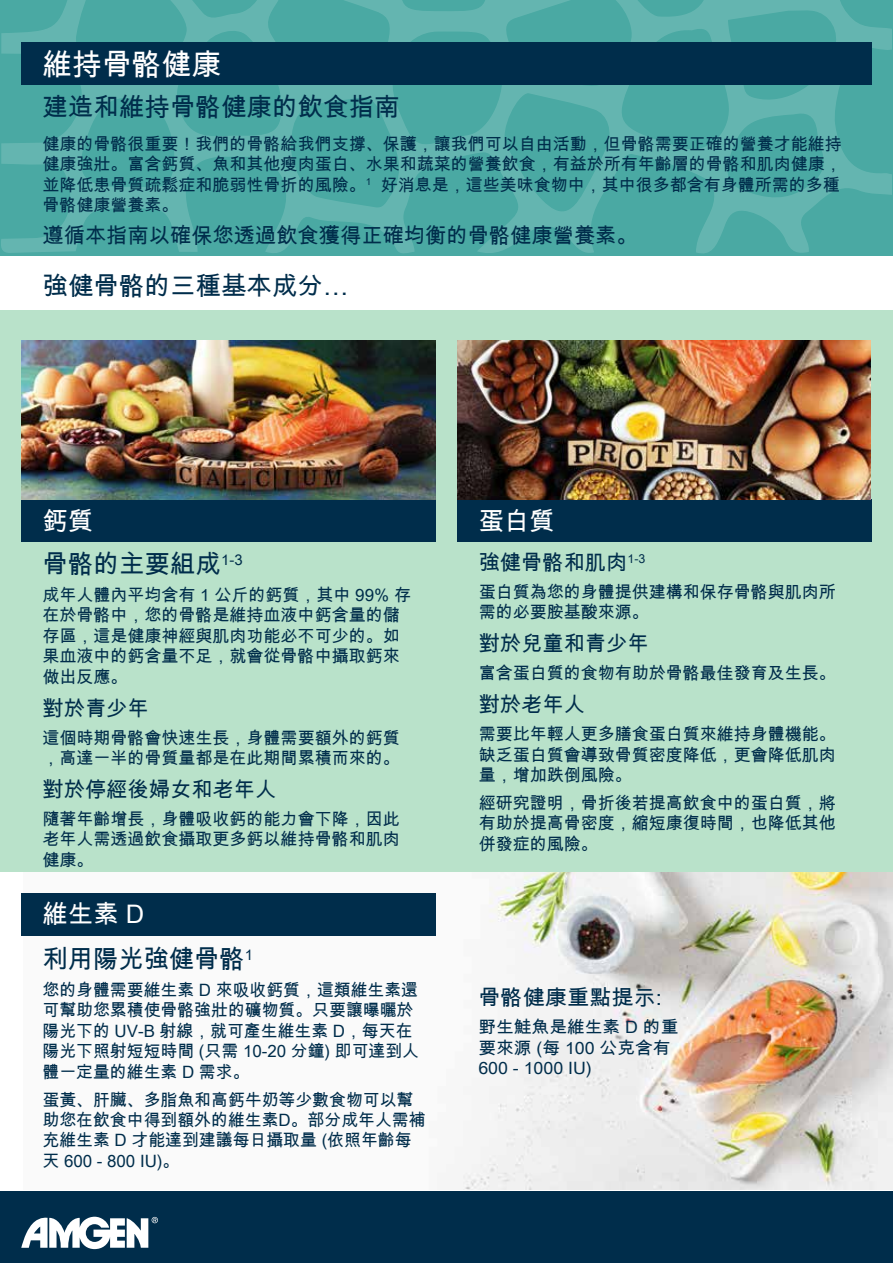
<style>
.page{position:relative;width:893px;height:1263px;background:#fff}
.page>*{position:absolute;margin:0;border:0;box-sizing:border-box;transform-origin:0 0}
.t1{font:29.7px "Arial Unicode MS";color:#fff}
.t2{font:25.5px "Arial Unicode MS";color:#002d4b}
.t3{font:25.5px "Arial Unicode MS";color:#fff}
.t4{font:21.3px "Arial Unicode MS";color:#002d4b}
.t5{font:21.3px "Arial Unicode MS";color:#002d4b;scale:1.04 1}
.t6{font:16.95px/20.4px "Arial Unicode MS";color:#002d4b}
.t7{font:16.95px/20.4px "Arial Unicode MS";color:#002d4b;scale:1.04 1}
</style>
<div class="page">
<img style="left:463px;top:872px;width:430px;height:317px">
<svg style="left:0;top:0;width:891px;height:254px;background:#52aca6"></svg>
<div style="left:0;top:310px;width:893px;height:562px;background:#b9e2ca"></div>
<div style="left:21px;top:43px;width:851px;height:42px;background:#002d4b"></div>
<div style="left:0;top:1191px;width:893px;height:72px;background:#002d4b"></div>
<svg style="left:21px;top:1217px;width:137px;height:32px"></svg>
<div style="left:21px;top:500px;width:415px;height:42px;background:#002d4b"></div>
<div style="left:457px;top:500px;width:415px;height:42px;background:#002d4b"></div>
<img style="left:21px;top:340px;width:415px;height:160px">
<img style="left:457px;top:340px;width:414px;height:160px">
<div style="left:21px;top:893px;width:415px;height:43px;background:#002d4b"></div>
<h1 class="t1" style="left:43px;top:43px;width:180px">維持骨骼健康</h1>
<h2 class="t2" style="left:43px;top:89px;width:359px">建造和維持骨骼健康的飲食指南</h2>
<p class="t6" style="left:43px;top:133px;width:801px">健康的骨骼很重要！我們的骨骼給我們支撐、保護，讓我們可以自由活動，但骨骼需要正確的營養才能維持健康強壯。富含鈣質、魚和其他瘦肉蛋白、水果和蔬菜的營養飲食，有益於所有年齡層的骨骼和肌肉健康，並降低患骨質疏鬆症和脆弱性骨折的風險。<sup>1</sup> 好消息是，這些美味食物中，其中很多都含有身體所需的多種骨骼健康營養素。</p>
<p class="t4" style="left:43px;top:220px;width:597px">遵循本指南以確保您透過飲食獲得正確均衡的骨骼健康營養素。</p>
<h2 class="t2" style="left:43px;top:267px;width:308px">強健骨骼的三種基本成分…</h2>
<h2 class="t3" style="left:42px;top:502px;width:52px">鈣質</h2>
<h2 class="t3" style="left:478px;top:502px;width:78px">蛋白質</h2>
<p class="t4" style="left:479px;top:547px;width:168px">強健骨骼和肌肉<sup>1-3</sup></p>
<p class="t6" style="left:479px;top:581px;width:359px">蛋白質為您的身體提供建構和保存骨骼與肌肉所需的必要胺基酸來源。</p>
<p class="t4" style="left:479px;top:628px;width:172px">對於兒童和青少年</p>
<p class="t6" style="left:479px;top:663px;width:359px">富含蛋白質的食物有助於骨骼最佳發育及生長。</p>
<p class="t4" style="left:479px;top:689px;width:108px">對於老年人</p>
<p class="t6" style="left:479px;top:724px;width:359px;text-align:justify">需要比年輕人更多膳食蛋白質來維持身體機能。缺乏蛋白質會導致骨質密度降低，更會降低肌肉量，增加跌倒風險。</p>
<p class="t6" style="left:479px;top:792px;width:359px;text-align:justify">經研究證明，骨折後若提高飲食中的蛋白質，將有助於提高骨密度，縮短康復時間，也降低其他併發症的風險。</p>
<h2 class="t2" style="left:43px;top:545px;width:202px">骨骼的主要組成<sup>1-3</sup></h2>
<p class="t6" style="left:43px;top:584px;width:370px">成年人體內平均含有 1 公斤的鈣質，其中 99% 存在於骨骼中，您的骨骼是維持血液中鈣含量的儲存區，這是健康神經與肌肉功能必不可少的。如果血液中的鈣含量不足，就會從骨骼中攝取鈣來做出反應。</p>
<p class="t4" style="left:43px;top:693px;width:108px">對於青少年</p>
<p class="t6" style="left:43px;top:727px;width:359px">這個時期骨骼會快速生長，身體需要額外的鈣質，高達一半的骨質量都是在此期間累積而來的。</p>
<p class="t4" style="left:43px;top:774px;width:235px">對於停經後婦女和老年人</p>
<p class="t6" style="left:43px;top:808px;width:359px;text-align:justify">隨著年齡增長，身體吸收鈣的能力會下降，因此老年人需透過飲食攝取更多鈣以維持骨骼和肌肉健康。</p>
<h2 class="t3" style="left:42px;top:896px;width:103px">維生素 D</h2>
<h2 class="t2" style="left:43px;top:940px;width:212px">利用陽光強健骨骼<sup>1</sup></h2>
<p class="t6" style="left:43px;top:979px;width:378px">您的身體需要維生素 D 來吸收鈣質，這類維生素還可幫助您累積使骨骼強壯的礦物質。只要讓曝曬於陽光下的 UV-B 射線，就可產生維生素 D，每天在陽光下照射短短時間 (只需 10-20 分鐘) 即可達到人體一定量的維生素 D 需求。</p>
<p class="t6" style="left:43px;top:1089px;width:385px">蛋黃、肝臟、多脂魚和高鈣牛奶等少數食物可以幫助您在飲食中得到額外的維生素D。部分成年人需補充維生素 D 才能達到建議每日攝取量 (依照年齡每天 600 - 800 IU)。</p>
<p class="t5" style="left:478px;top:982px;width:178px">骨骼健康重點提示:</p>
<p class="t7" style="left:478px;top:1016px;width:194px">野生鮭魚是維生素 D 的重要來源 (每 100 公克含有<br>600 - 1000 IU)</p>
</div>
